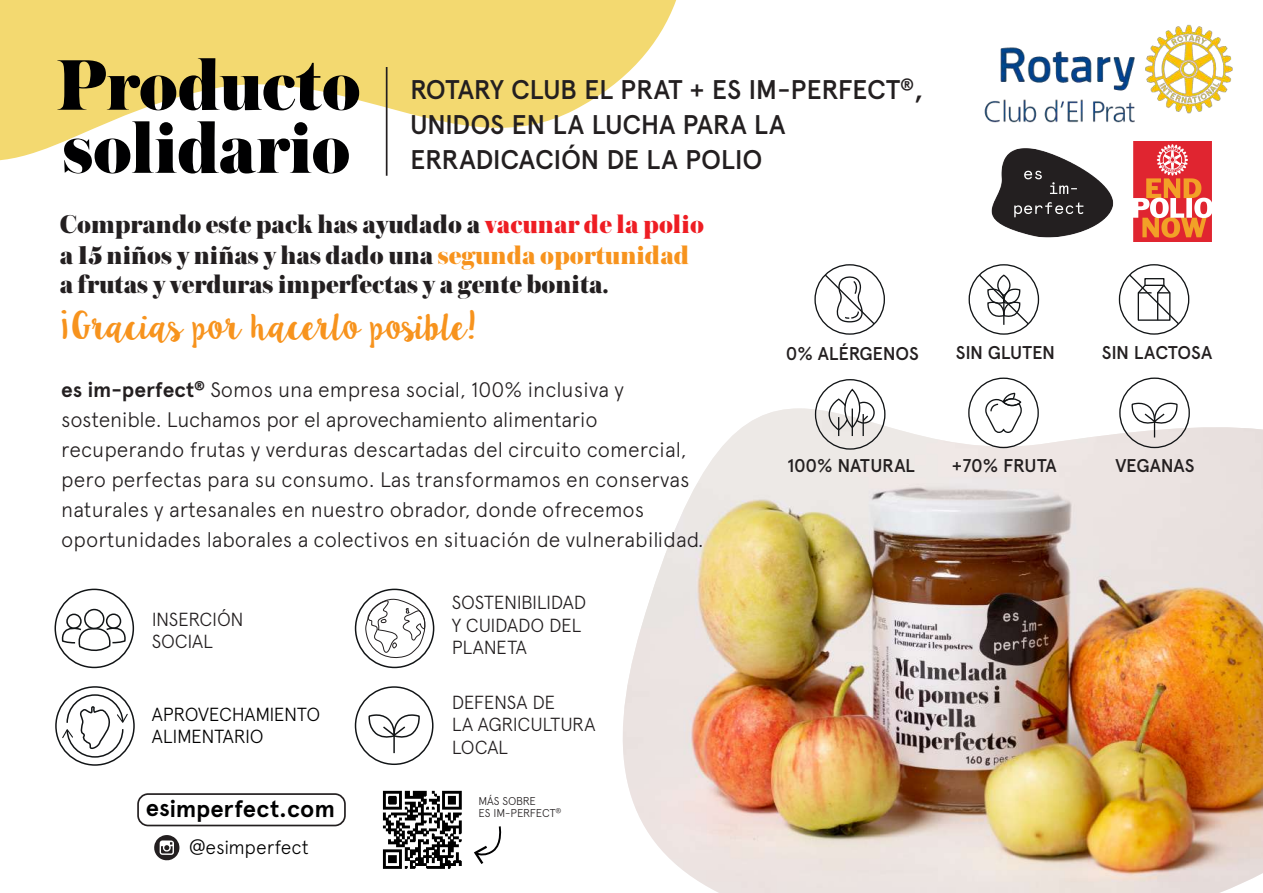
<style>
.page{position:relative;width:1263px;height:893px;background:#fff}
.page>*{position:absolute;margin:0;border:0;box-sizing:border-box;transform-origin:0 0}
.t1{font:900 75.3px/63.2px "Austin";letter-spacing:-.005em;color:#000001}
.t2{font:31.5px "Lilly Belle";color:#f7931d}
.t3{font:900 27px/30px "Austin";color:#231f20}
.t4{font:500 27px/34.5px "Apercu";letter-spacing:-.01em;color:#231f20}
.t5{font:700 23.7px "Apercu";letter-spacing:-.005em;color:#000001}
.t6{font:300 21px/30px "Apercu";color:#231f20}
.t7{font:300 19.2px "Apercu";letter-spacing:-.01em;color:#000001}
.t8{font:300 18.9px/22px "Apercu";letter-spacing:-.02em;color:#231f20}
.t9{font:300 18.9px/22px "Apercu";letter-spacing:-.015em;color:#000001}
.t10{font:500 18.45px "Apercu";letter-spacing:-.01em;color:#231f20}
.t11{font:300 11.4px/11.4px "Apercu";letter-spacing:-.02em;color:#231f20}
.s1{color:#ee1d23}
.s2{color:#f7931d}
.s3{font-weight:700}
</style>
<div class="page">
<img style="left:623px;top:408px;width:640px;height:485px">
<svg style="left:154px;top:835px;width:25px;height:26px"></svg>
<svg style="left:474px;top:826px;width:28px;height:38px"></svg>
<div style="left:137px;top:793px;width:209px;height:33px;border:2px solid #231f20;border-radius:10px"></div>
<svg style="left:0;top:0;width:676px;height:176px;fill:#f3d970"></svg>
<div style="left:814px;top:264px;width:71px;height:71px;border:1px solid #111416;border-radius:50%"></div>
<svg style="left:823px;top:273px;width:53px;height:53px"></svg>
<svg style="left:977px;top:276px;width:53px;height:50px"></svg>
<div style="left:1119px;top:264px;width:70px;height:71px;border:1px solid #111416;border-radius:50%"></div>
<svg style="left:1128px;top:273px;width:52px;height:53px"></svg>
<svg style="left:1131px;top:402px;width:47px;height:35px"></svg>
<div style="left:1119px;top:377px;width:71px;height:71px;border:1px solid #111416;border-radius:50%"></div>
<svg style="left:984px;top:392px;width:38px;height:43px"></svg>
<div style="left:968px;top:378px;width:71px;height:70px;border:1px solid #111416;border-radius:50%"></div>
<svg style="left:828px;top:388px;width:47px;height:48px"></svg>
<div style="left:815px;top:379px;width:70px;height:71px;border:1px solid #111416;border-radius:50%"></div>
<div style="left:55px;top:589px;width:79px;height:79px;border:1px solid #111416;border-radius:50%"></div>
<svg style="left:62px;top:687px;width:66px;height:71px"></svg>
<div style="left:84px;top:609px;width:20px;height:20px;border:1px solid #111416;border-radius:50%"></div>
<div style="left:106px;top:613px;width:15px;height:16px;border:1px solid #111416;border-radius:50%"></div>
<div style="left:66px;top:614px;width:16px;height:15px;border:1px solid #111416;border-radius:50%"></div>
<svg style="left:60px;top:625px;width:68px;height:30px"></svg>
<div style="left:355px;top:589px;width:79px;height:79px;border:1px solid #111416;border-radius:50%"></div>
<svg style="left:365px;top:598px;width:61px;height:62px"></svg>
<svg style="left:368px;top:714px;width:52px;height:39px"></svg>
<div style="left:355px;top:686px;width:78px;height:79px;border:1px solid #111416;border-radius:50%"></div>
<img style="left:984px;top:24px;width:249px;height:99px">
<img style="left:977px;top:148px;width:164px;height:128px">
<img style="left:1133px;top:141px;width:78px;height:100px">
<hr style="left:386px;top:67px;width:1px;height:109px;background:#231f20">
<img style="left:382px;top:790px;width:80px;height:79px">
<h1 class="t1" style="left:56px;top:52px;width:306px">Producto solidario</h1>
<p class="t4" style="left:410px;top:73px;width:515px">ROTARY CLUB EL PRAT + ES IM-PERFECT<sup>®</sup>,<br>UNIDOS EN LA LUCHA PARA LA<br>ERRADICACIÓN DE LA POLIO</p>
<p class="t3" style="left:60px;top:208px;width:646px">Comprando este pack has ayudado a <span class="s1">vacunar de la polio </span>a 15 niños y niñas y has dado una <span class="s2">segunda oportunidad </span>a frutas y verduras imperfectas y a gente bonita.</p>
<h2 class="t2" style="left:60px;top:303px;width:419px">¡Gracias por hacerlo posible!</h2>
<p class="t6" style="left:61px;top:375px;width:644px"><span class="s3">es im-perfect</span><sup>®</sup> Somos una empresa social, 100% inclusiva y sostenible. Luchamos por el aprovechamiento alimentario recuperando frutas y verduras descartadas del circuito comercial, pero perfectas para su consumo. Las transformamos en conservas naturales y artesanales en nuestro obrador, donde ofrecemos oportunidades laborales a colectivos en situación de vulnerabilidad.</p>
<p class="t8" style="left:152px;top:608px;width:93px">INSERCIÓN<br>SOCIAL</p>
<p class="t9" style="left:152px;top:703px;width:170px">APROVECHAMIENTO<br>ALIMENTARIO</p>
<p class="t8" style="left:452px;top:592px;width:136px">SOSTENIBILIDAD<br>Y CUIDADO DEL<br>PLANETA</p>
<p class="t8" style="left:452px;top:691px;width:145px">DEFENSA DE<br>LA AGRICULTURA<br>LOCAL</p>
<p class="t5" style="left:146px;top:794px;width:191px">esimperfect.com</p>
<p class="t11" style="left:478px;top:796px;width:85px">MÁS SOBRE<br>ES IM-PERFECT<sup>®</sup></p>
<p class="t7" style="left:189px;top:835px;width:122px">@esimperfect</p>
<p class="t10" style="left:786px;top:342px;width:135px">0% ALÉRGENOS</p>
<p class="t10" style="left:956px;top:341px;width:101px">SIN GLUTEN</p>
<p class="t10" style="left:1102px;top:341px;width:112px">SIN LACTOSA</p>
<p class="t10" style="left:787px;top:455px;width:129px">100% NATURAL</p>
<p class="t10" style="left:952px;top:455px;width:106px">+70% FRUTA</p>
<p class="t10" style="left:1115px;top:455px;width:81px">VEGANAS</p>
</div>
